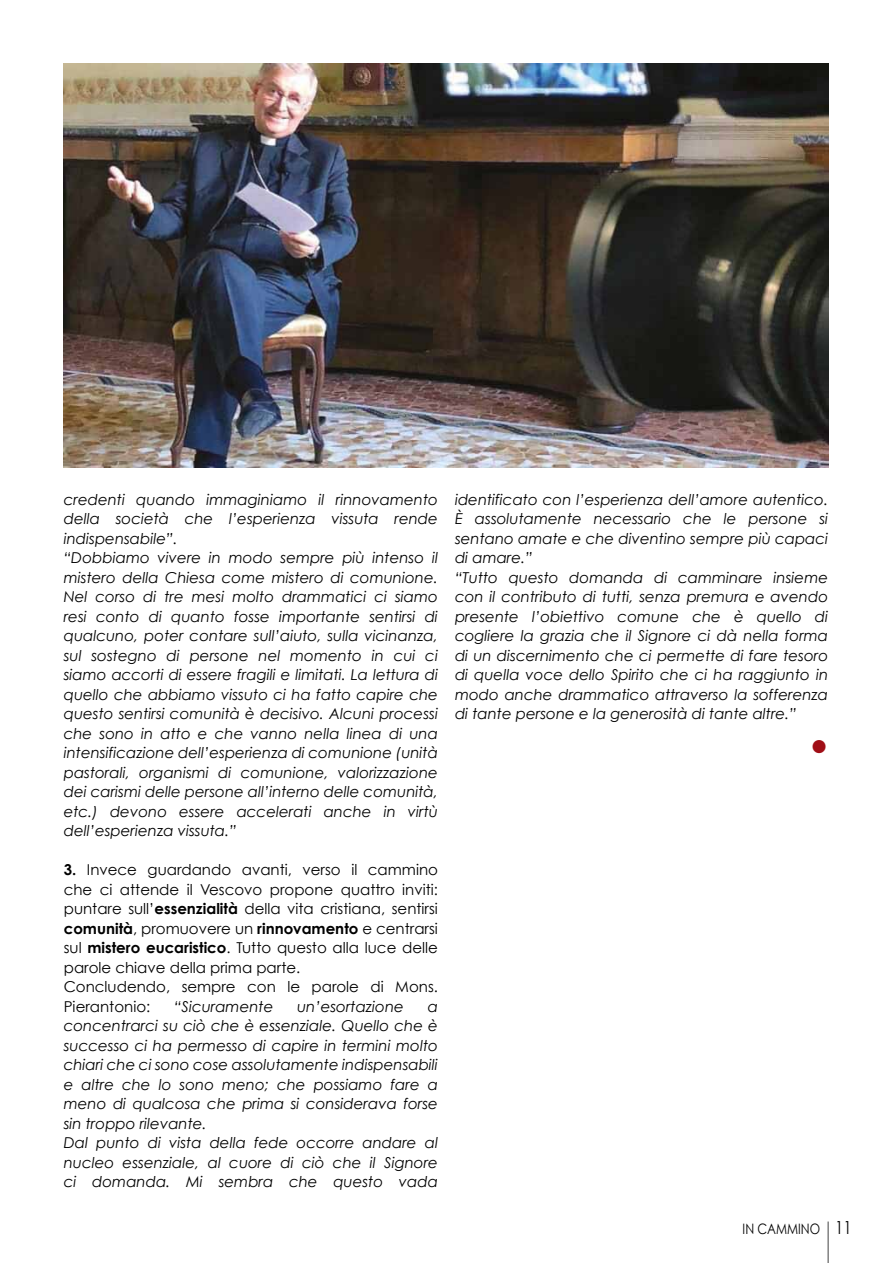
<style>
.page{position:relative;width:893px;height:1263px;background:#fff}
.page>*{position:absolute;margin:0;border:0;box-sizing:border-box;transform-origin:0 0}
.t1{font:30px "Times New Roman";color:#a00e16}
.t2{font:italic 15px/19.5px "Century Gothic";color:#000}
.t3{font:15px/19.5px "Century Gothic";color:#000}
.t4{font:14.4px "Century Gothic";color:#000;scale:.83 1}
.s1{font-weight:700}
.s2{font-size:18px}
</style>
<div class="page">
<hr style="left:827px;top:1221px;width:2px;height:42px;background:#000">
<img style="left:64px;top:64px;width:764px;height:404px">
<p class="t2" style="left:64px;top:489px;width:376px">credenti quando immaginiamo il rinnovamento della società che l’esperienza vissuta rende indispensabile”.<br>“Dobbiamo vivere in modo sempre più intenso il mistero della Chiesa come mistero di comunione.<br>Nel corso di tre mesi molto drammatici ci siamo resi conto di quanto fosse importante sentirsi di qualcuno, poter contare sull’aiuto, sulla vicinanza, sul sostegno di persone nel momento in cui ci siamo accorti di essere fragili e limitati. La lettura di quello che abbiamo vissuto ci ha fatto capire che questo sentirsi comunità è decisivo. Alcuni processi che sono in atto e che vanno nella linea di una intensificazione dell’esperienza di comunione (unità pastorali, organismi di comunione, valorizzazione dei carismi delle persone all’interno delle comunità, etc.) devono essere accelerati anche in virtù dell’esperienza vissuta.”</p>
<p class="t3" style="left:64px;top:860px;width:376px"><span class="s1">3.</span> Invece guardando avanti, verso il cammino che ci attende il Vescovo propone quattro inviti: puntare sull’<span class="s1">essenzialità</span> della vita cristiana, sentirsi <span class="s1">comunità</span>, promuovere un <span class="s1">rinnovamento</span> e centrarsi sul <span class="s1">mistero eucaristico</span>. Tutto questo alla luce delle parole chiave della prima parte.<br>Concludendo, sempre con le parole di Mons.<br>Pierantonio:</p>
<p class="t2" style="left:174px;top:996px;width:101px">“Sicuramente</p>
<p class="t2" style="left:297px;top:996px;width:108px">un’esortazione</p>
<p class="t2" style="left:64px;top:996px;width:376px;text-indent:364px">a concentrarci su ciò che è essenziale. Quello che è successo ci ha permesso di capire in termini molto chiari che ci sono cose assolutamente indispensabili e altre che lo sono meno; che possiamo fare a meno di qualcosa che prima si considerava forse sin troppo rilevante.<br>Dal punto di vista della fede occorre andare al nucleo essenziale, al cuore di ciò che il Signore ci domanda. Mi sembra che questo vada</p>
<p class="t2" style="left:455px;top:489px;width:375px">identificato con l’esperienza dell’amore autentico.<br>È assolutamente necessario che le persone si sentano amate e che diventino sempre più capaci di amare.”<br>“Tutto questo domanda di camminare insieme con il contributo di tutti, senza premura e avendo presente l’obiettivo comune che è quello di cogliere la grazia che il Signore ci dà nella forma di un discernimento che ci permette di fare tesoro di quella voce dello Spirito che ci ha raggiunto in modo anche drammatico attraverso la sofferenza di tante persone e la generosità di tante altre.”</p>
<h1 class="t1" style="left:810px;top:725px;width:20px">●</h1>
<p class="t4" style="left:743px;top:1218px;width:133px">IN CAMMINO <span class="s2">11</span></p>
</div>
